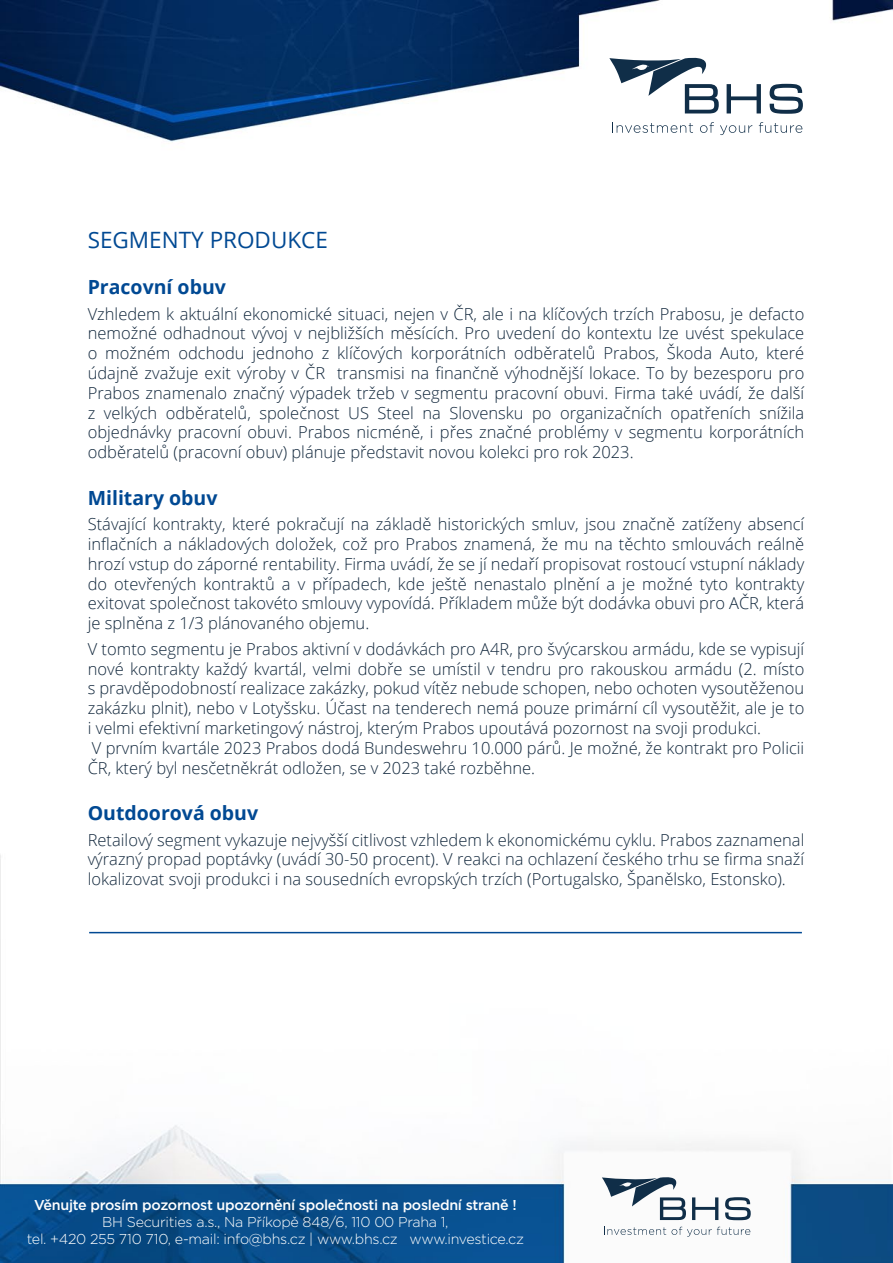
<style>
.page{position:relative;width:893px;height:1263px;background:#fff}
.page>*{position:absolute;margin:0;border:0;box-sizing:border-box;transform-origin:0 0}
.t1{font:22.5px "Open Sans";color:#014993}
.t2{font:700 19.5px "Open Sans";color:#014993}
.t3{font:300 16.5px/19.8px "Open Sans";color:#11273c;text-align:justify}
.t4{font:300 14.25px/17.1px "Gotham";letter-spacing:-.02em;color:#fff;text-align:center}
.t5{font:500 14.25px "Gotham";letter-spacing:-.02em;color:#fff}
</style>
<div class="page">
<img style="left:0;top:0;width:893px;height:1263px">
<svg style="left:727px;top:84px;width:34px;height:29px"></svg>
<svg style="left:770px;top:84px;width:33px;height:30px"></svg>
<svg style="left:609px;top:57px;width:110px;height:56px"></svg>
<svg style="left:613px;top:122px;width:80px;height:11px"></svg>
<svg style="left:700px;top:122px;width:14px;height:11px"></svg>
<svg style="left:720px;top:125px;width:32px;height:10px"></svg>
<svg style="left:759px;top:122px;width:43px;height:11px"></svg>
<svg style="left:692px;top:1197px;width:26px;height:23px"></svg>
<svg style="left:725px;top:1197px;width:26px;height:23px"></svg>
<svg style="left:602px;top:1177px;width:84px;height:43px"></svg>
<svg style="left:604px;top:1226px;width:146px;height:10px"></svg>
<hr style="left:89px;top:932px;width:713px;height:1px;background:#014993">
<h1 class="t1" style="left:88px;top:224px;width:242px">SEGMENTY PRODUKCE</h1>
<p class="t2" style="left:88px;top:273px;width:140px">Pracovní obuv</p>
<p class="t3" style="left:88px;top:303px;width:718px">Vzhledem k aktuální ekonomické situaci, nejen v ČR, ale i na klíčových trzích Prabosu, je defacto nemožné odhadnout vývoj v nejbližších měsících. Pro uvedení do kontextu lze uvést spekulace o možném odchodu jednoho z klíčových korporátních odběratelů Prabos, Škoda Auto, které údajně zvažuje exit výroby v ČR transmisi na finančně výhodnější lokace. To by bezesporu pro Prabos znamenalo značný výpadek tržeb v segmentu pracovní obuvi. Firma také uvádí, že další z velkých odběratelů, společnost US Steel na Slovensku po organizačních opatřeních snížila objednávky pracovní obuvi. Prabos nicméně, i přes značné problémy v segmentu korporátních odběratelů (pracovní obuv) plánuje představit novou kolekci pro rok 2023.</p>
<p class="t2" style="left:88px;top:484px;width:131px">Military obuv</p>
<p class="t3" style="left:88px;top:514px;width:718px">Stávající kontrakty, které pokračují na základě historických smluv, jsou značně zatíženy absencí inflačních a nákladových doložek, což pro Prabos znamená, že mu na těchto smlouvách reálně hrozí vstup do záporné rentability. Firma uvádí, že se jí nedaří propisovat rostoucí vstupní náklady do otevřených kontraktů a v případech, kde ještě nenastalo plnění a je možné tyto kontrakty exitovat společnost takovéto smlouvy vypovídá. Příkladem může být dodávka obuvi pro AČR, která je splněna z 1/3 plánovaného objemu.</p>
<p class="t3" style="left:88px;top:638px;width:718px;text-align:left">V tomto segmentu je Prabos aktivní v dodávkách pro A4R, pro švýcarskou armádu, kde se vypisují nové kontrakty každý kvartál, velmi dobře se umístil v tendru pro rakouskou armádu (2. místo s pravděpodobností realizace zakázky, pokud vítěz nebude schopen, nebo ochoten vysoutěženou zakázku plnit), nebo v Lotyšsku. Účast na tenderech nemá pouze primární cíl vysoutěžit, ale je to i velmi efektivní marketingový nástroj, kterým Prabos upoutává pozornost na svoji produkci.<br>V prvním kvartále 2023 Prabos dodá Bundeswehru 10.000 párů. Je možné, že kontrakt pro Policii ČR, který byl nesčetněkrát odložen, se v 2023 také rozběhne.</p>
<p class="t2" style="left:88px;top:799px;width:172px">Outdoorová obuv</p>
<p class="t3" style="left:88px;top:829px;width:718px">Retailový segment vykazuje nejvyšší citlivost vzhledem k ekonomickému cyklu. Prabos zaznamenal výrazný propad poptávky (uvádí 30-50 procent). V reakci na ochlazení českého trhu se firma snaží lokalizovat svoji produkci i na sousedních evropských trzích (Portugalsko, Španělsko, Estonsko).</p>
<p class="t5" style="left:34px;top:1195px;width:484px">Věnujte prosím pozornost upozornění společnosti na poslední straně !</p>
<p class="t4" style="left:27px;top:1213px;width:499px">BH Securities a.s., Na Příkopě 848/6, 110 00 Praha 1,<br>tel. +420 255 710 710, e-mail: info@bhs.cz | www.bhs.cz www.investice.cz</p>
</div>
